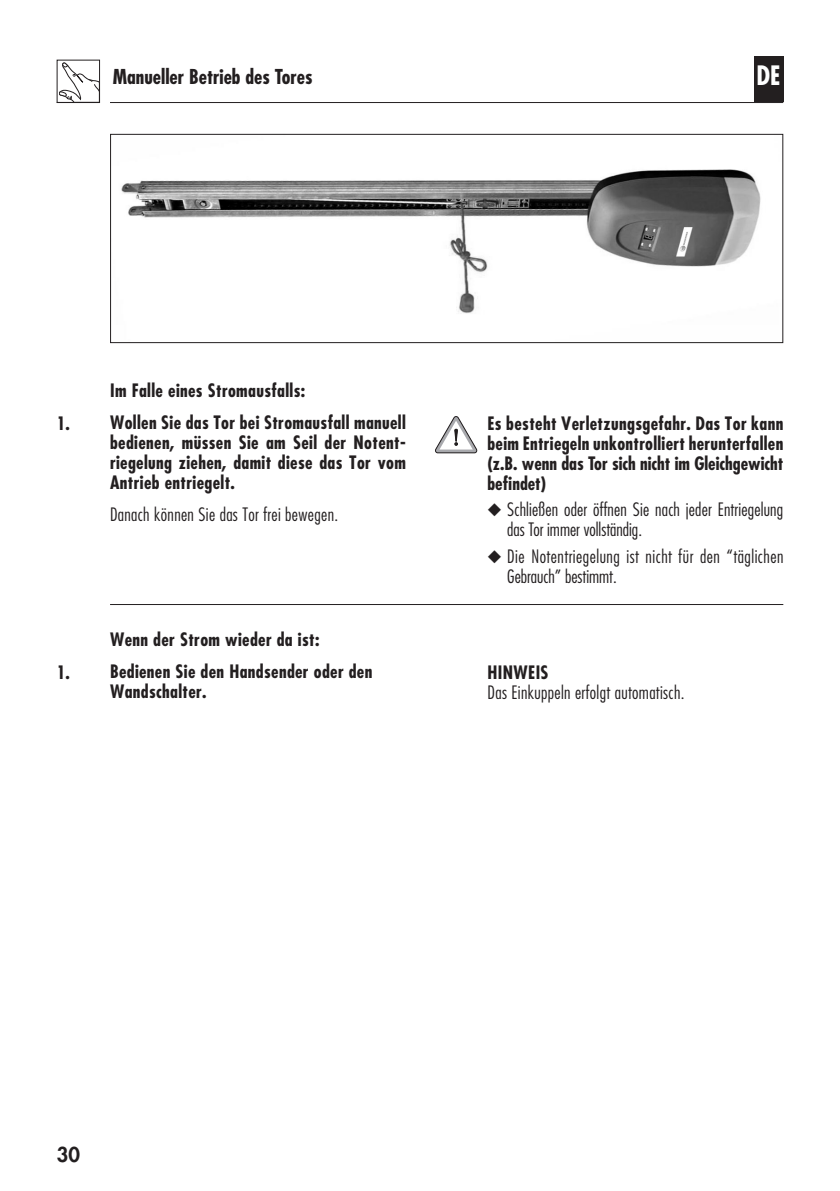
<style>
.page{position:relative;width:840px;height:1191px;background:#fff}
.page>*{position:absolute;margin:0;border:0;box-sizing:border-box;transform-origin:0 0}
.t1{font:700 condensed 26px "Futura";color:#fff}
.Handlungsschritte_Fe{font:700 condensed 20px "Futura";color:#231f20}
.t2{font:800 20px "Futura";color:#231f20}
.Handlungsschritte_Fe-2{font:700 condensed 18px/20px "Futura";letter-spacing:.02em;color:#231f20}
.Handlungsschritte_Fe-3{font:300 condensed 18px/20px "Futura";letter-spacing:.02em;color:#231f20}
.s1{font-weight:700}
</style>
<div class="page">
<svg style="left:59px;top:63px;width:39px;height:38px"></svg>
<div style="left:57px;top:60px;width:43px;height:43px;border:1px solid #231f20"></div>
<hr style="left:110px;top:604px;width:672px;height:1px;background:#231f20">
<img style="left:121px;top:169px;width:640px;height:145px">
<div style="left:110px;top:134px;width:672px;height:209px;border:1px solid #231f20"></div>
<svg style="left:435px;top:416px;width:42px;height:37px"></svg>
<div style="left:753px;top:57px;width:29px;height:45px;background:#231f20"></div>
<hr style="left:110px;top:102px;width:672px;height:1px;background:#231f20">
<hr style="left:57px;top:102px;width:43px;height:1px;background:#231f20">
<p class="Handlungsschritte_Fe" style="left:113px;top:65px;width:201px">Manueller Betrieb des Tores</p>
<h1 class="t1" style="left:756px;top:59px;width:25px">DE</h1>
<p class="Handlungsschritte_Fe-2" style="left:57px;top:413px;width:15px">1.</p>
<p class="Handlungsschritte_Fe-2" style="left:110px;top:374px;width:297px;line-height:32px">Im Falle eines Stromausfalls:<br>Wollen Sie das Tor bei Stromausfall manuell</p>
<p class="Handlungsschritte_Fe-2" style="left:110px;top:432px;width:297px;text-align:justify">bedienen, müssen Sie am Seil der Notent&shy;riegelung ziehen, damit diese das Tor vom Antrieb entriegelt.</p>
<p class="Handlungsschritte_Fe-3" style="left:110px;top:504px;width:229px">Danach können Sie das Tor frei bewegen.</p>
<p class="Handlungsschritte_Fe-2" style="left:487px;top:413px;width:297px;text-align:justify">Es besteht Verletzungsgefahr. Das Tor kann beim Entriegeln unkontrolliert herunterfallen (z.B. wenn das Tor sich nicht im Gleichgewicht befindet)</p>
<p class="Handlungsschritte_Fe-3" style="left:507px;top:500px;width:277px;text-indent:-20px">◆ Schließen oder öffnen Sie nach jeder Entriegelung das Tor immer vollständig.</p>
<p class="Handlungsschritte_Fe-3" style="left:507px;top:546px;width:277px;text-indent:-20px">◆ Die Notentriegelung ist nicht für den “täglichen<br>Gebrauch” bestimmt.</p>
<p class="Handlungsschritte_Fe-2" style="left:110px;top:623px;width:264px;line-height:31.8px">Wenn der Strom wieder da ist:<br>Bedienen Sie den Handsender oder den</p>
<p class="Handlungsschritte_Fe-2" style="left:110px;top:681px;width:98px">Wandschalter.</p>
<p class="Handlungsschritte_Fe-2" style="left:57px;top:662px;width:15px">1.</p>
<p class="Handlungsschritte_Fe-3" style="left:487px;top:662px;width:198px"><span class="s1">HINWEIS<br></span>Das Einkuppeln erfolgt automatisch.</p>
<p class="t2" style="left:57px;top:1140px;width:25px">30</p>
</div>
